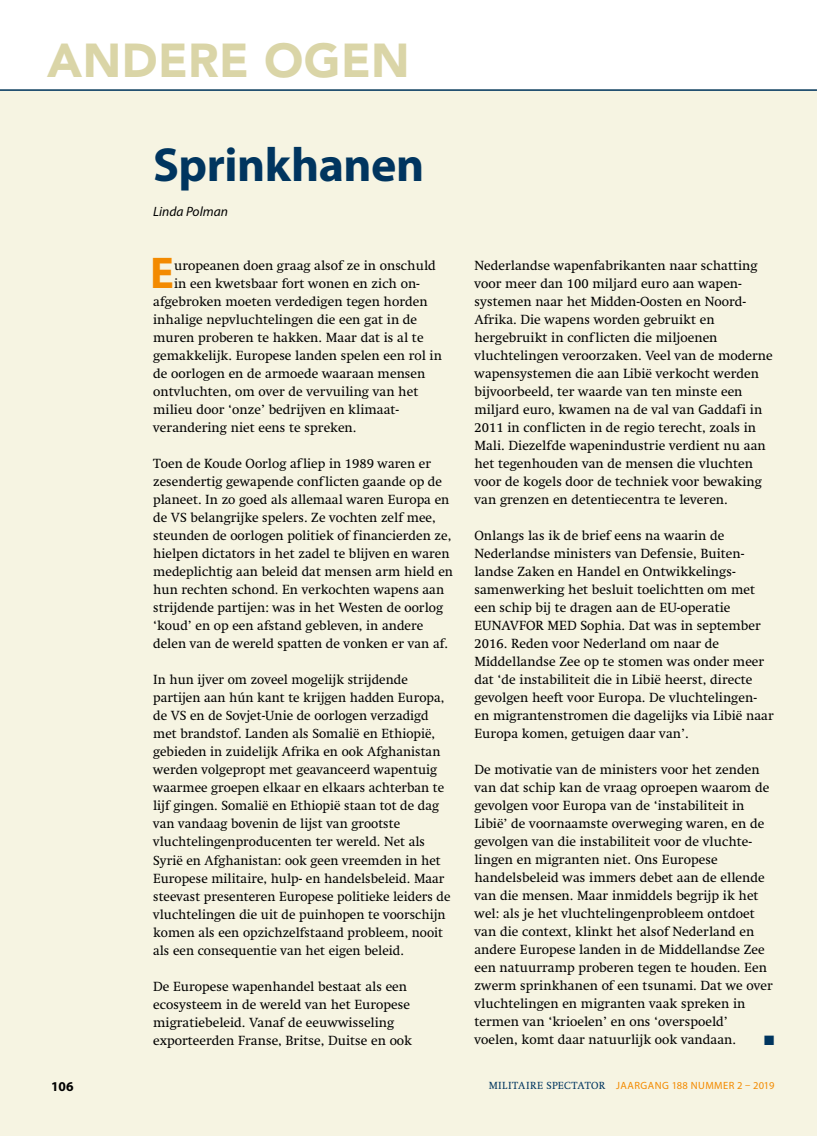
<style>
.page{position:relative;width:817px;height:1136px;background:#fff}
.page>*{position:absolute;margin:0;border:0;box-sizing:border-box;transform-origin:0 0}
.t1{font:700 48px "Myriad Pro";letter-spacing:-.01em;color:#00355f}
.t2{font:900 47.25px "Avenir LT Std";letter-spacing:.01em;color:#dad5a7}
.t3{font:700 44.7px "Myriad Pro";color:#f38a00}
.t4{font:13.5px/18px "Swift LT Std";color:#000}
.t5{font:italic 13.5px "Myriad Pro";color:#000}
.t6{font:700 13.5px "Myriad Pro";color:#000}
.t7{font:13.5px "Zapf Dingbats Std";color:#00355f}
.t8{font:10.5px "Myriad Pro";letter-spacing:.045em;color:#f38a00}
.s1{font-family:"Swift LT Std";color:#00355f}
</style>
<div class="page">
<div style="left:0;top:89px;width:816px;height:1046px;background:#f6f4e2"></div>
<hr style="left:0;top:89px;width:816px;height:2px;background:#00355f">
<h2 class="t2" style="left:47px;top:32px;width:364px">ANDERE OGEN</h2>
<h1 class="t1" style="left:153px;top:133px;width:273px">Sprinkhanen</h1>
<p class="t5" style="left:153px;top:203px;width:76px">Linda Polman</p>
<h3 class="t3" style="left:150px;top:244px;width:25px">E</h3>
<p class="t4" style="left:174px;top:257px;width:263px">uropeanen doen graag alsof ze in onschuld</p>
<p class="t4" style="left:174px;top:275px;width:247px">in een kwetsbaar fort wonen en zich on-</p>
<p class="t4" style="left:153px;top:293px;width:276px">afgebroken moeten verdedigen tegen horden</p>
<p class="t4" style="left:153px;top:311px;width:265px">inhalige nepvluchtelingen die een gat in de</p>
<p class="t4" style="left:153px;top:329px;width:272px">muren proberen te hakken. Maar dat is al te</p>
<p class="t4" style="left:153px;top:347px;width:290px">gemakkelijk. Europese landen spelen een rol in</p>
<p class="t4" style="left:153px;top:365px;width:274px">de oorlogen en de armoede waaraan mensen</p>
<p class="t4" style="left:153px;top:383px;width:266px">ontvluchten, om over de vervuiling van het</p>
<p class="t4" style="left:153px;top:401px;width:247px">milieu door ‘onze’ bedrijven en klimaat-</p>
<p class="t4" style="left:153px;top:419px;width:205px">verandering niet eens te spreken.</p>
<p class="t4" style="left:153px;top:455px;width:301px">Toen de Koude Oorlog afliep in 1989 waren er zesendertig gewapende conflicten gaande op de planeet. In zo goed als allemaal waren Europa en de VS belangrijke spelers. Ze vochten zelf mee, steunden de oorlogen politiek of financierden ze, hielpen dictators in het zadel te blijven en waren medeplichtig aan beleid dat mensen arm hield en hun rechten schond. En verkochten wapens aan strijdende partijen: was in het Westen de oorlog ‘koud’ en op een afstand gebleven, in andere delen van de wereld spatten de vonken er van af.</p>
<p class="t4" style="left:153px;top:671px;width:299px">In hun ijver om zoveel mogelijk strijdende partijen aan hún kant te krijgen hadden Europa, de VS en de Sovjet-Unie de oorlogen verzadigd met brandstof. Landen als Somalië en Ethiopië, gebieden in zuidelijk Afrika en ook Afghanistan werden volgepropt met geavanceerd wapentuig waarmee groepen elkaar en elkaars achterban te lijf gingen. Somalië en Ethiopië staan tot de dag van vandaag bovenin de lijst van grootste vluchtelingenproducenten ter wereld. Net als Syrië en Afghanistan: ook geen vreemden in het Europese militaire, hulp- en handelsbeleid. Maar steevast presenteren Europese politieke leiders de vluchtelingen die uit de puinhopen te voorschijn komen als een opzichzelfstaand probleem, nooit als een consequentie van het eigen beleid.</p>
<p class="t4" style="left:153px;top:977px;width:260px">De Europese wapenhandel bestaat als een ecosysteem in de wereld van het Europese migratiebeleid. Vanaf de eeuwwisseling exporteerden Franse, Britse, Duitse en ook</p>
<p class="t4" style="left:474px;top:257px;width:300px">Nederlandse wapenfabrikanten naar schatting voor meer dan 100 miljard euro aan wapen&shy;systemen naar het Midden-Oosten en Noord-Afrika. Die wapens worden gebruikt en hergebruikt in conflicten die miljoenen vluchtelingen veroorzaken. Veel van de moderne wapensystemen die aan Libië verkocht werden bijvoorbeeld, ter waarde van ten minste een miljard euro, kwamen na de val van Gaddafi in 2011 in conflicten in de regio terecht, zoals in Mali. Diezelfde wapenindustrie verdient nu aan het tegenhouden van de mensen die vluchten voor de kogels door de techniek voor bewaking van grenzen en detentiecentra te leveren.</p>
<p class="t4" style="left:474px;top:527px;width:301px">Onlangs las ik de brief eens na waarin de Nederlandse ministers van Defensie, Buiten&shy;landse Zaken en Handel en Ontwikkelings&shy;samenwerking het besluit toelichtten om met een schip bij te dragen aan de EU-operatie EUNAVFOR MED Sophia. Dat was in september 2016. Reden voor Nederland om naar de Middellandse Zee op te stomen was onder meer dat ‘de instabiliteit die in Libië heerst, directe gevolgen heeft voor Europa. De vluchtelingen&shy;en migrantenstromen die dagelijks via Libië naar Europa komen, getuigen daar van’.</p>
<p class="t4" style="left:474px;top:761px;width:300px">De motivatie van de ministers voor het zenden van dat schip kan de vraag oproepen waarom de gevolgen voor Europa van de ‘instabiliteit in Libië’ de voornaamste overweging waren, en de gevolgen van die instabiliteit voor de vluchte&shy;lingen en migranten niet. Ons Europese handelsbeleid was immers debet aan de ellende van die mensen. Maar inmiddels begrijp ik het wel: als je het vluchtelingenprobleem ontdoet van die context, klinkt het alsof Nederland en andere Europese landen in de Middellandse Zee een natuurramp proberen tegen te houden. Een zwerm sprinkhanen of een tsunami. Dat we over vluchtelingen en migranten vaak spreken in termen van ‘krioelen’ en ons ‘overspoeld’ voelen, komt daar natuurlijk ook vandaan.</p>
<p class="t7" style="left:764px;top:1033px;width:12px">■</p>
<p class="t6" style="left:51px;top:1077px;width:24px">106</p>
<p class="t8" style="left:488px;top:1078px;width:287px"><span class="s1">MILITAIRE SPECTATOR</span> JAARGANG 188 NUMMER 2 – 2019</p>
</div>
